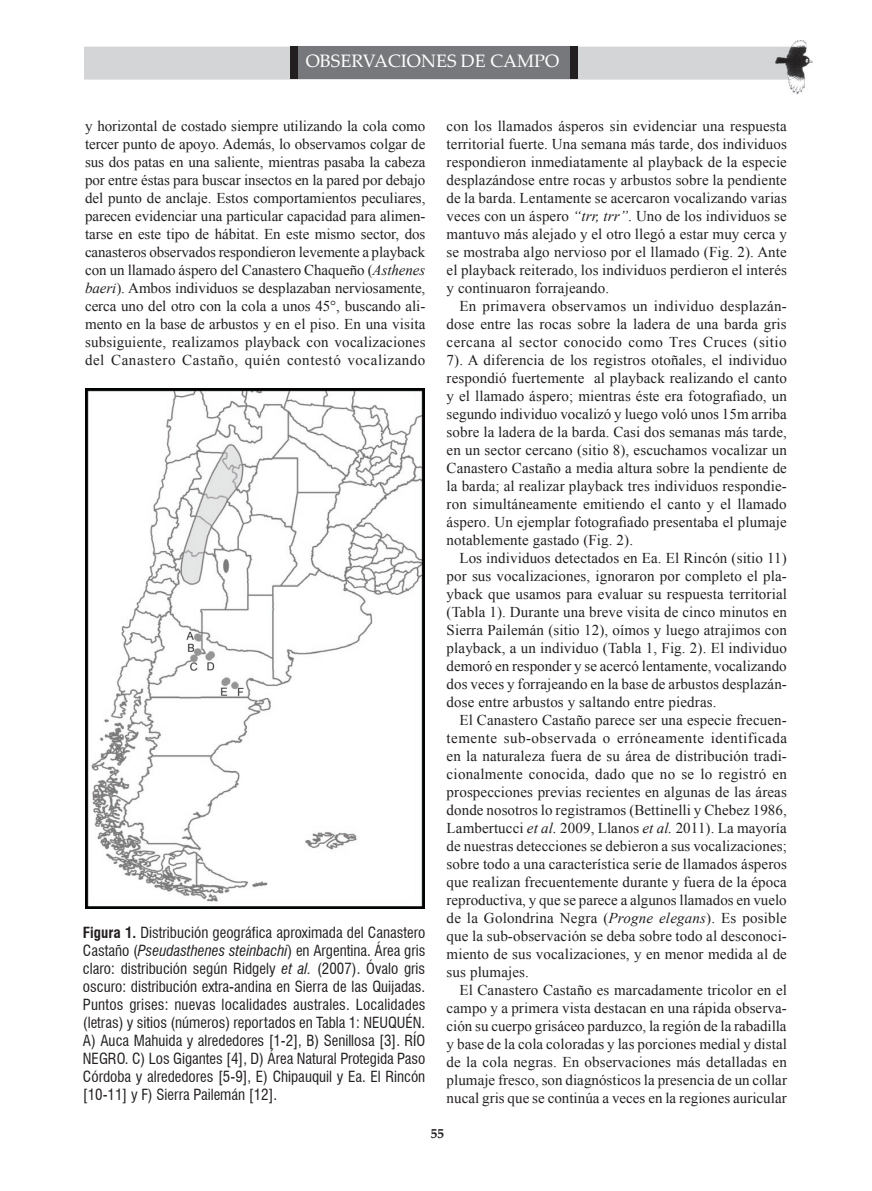
<style>
.page{position:relative;width:872px;height:1191px;background:#fff}
.page>*{position:absolute;margin:0;border:0;box-sizing:border-box;transform-origin:0 0}
.t1{font:18px "Palatino Linotype";color:#fff}
.t2{font:15px/18px "Times New Roman";letter-spacing:.01em;color:#231f20;text-align:justify}
.t3{font:condensed 15px/18px "Swiss 721 BT";color:#231f20;text-align:justify}
.t4{font:700 13.5px "Palatino Linotype";color:#231f20}
.s1{font-style:italic}
.s2{font-weight:700}
</style>
<div class="page">
<img style="left:85px;top:40px;width:728px;height:54px">
<div style="left:297px;top:46px;width:273px;height:33px;background:#76787b"></div>
<div style="left:290px;top:46px;width:7px;height:33px;background:#231f20"></div>
<div style="left:570px;top:46px;width:8px;height:33px;background:#231f20"></div>
<img style="left:85px;top:389px;width:339px;height:519px">
<p class="t1" style="left:306px;top:48px;width:255px">OBSERVACIONES DE CAMPO</p>
<p class="t2" style="left:85px;top:116px;width:342px">y horizontal de costado siempre utilizando la cola como tercer punto de apoyo. Además, lo observamos colgar de sus dos patas en una saliente, mientras pasaba la cabeza por entre éstas para buscar insectos en la pared por debajo del punto de anclaje. Estos comportamientos peculiares, parecen evidenciar una particular capacidad para alimen&shy;tarse en este tipo de hábitat. En este mismo sector, dos canasteros observados respondieron levemente a playback con un llamado áspero del Canastero Chaqueño (<span class="s1">Asthenes baeri</span>). Ambos individuos se desplazaban nerviosamente, cerca uno del otro con la cola a unos 45°, buscando ali&shy;mento en la base de arbustos y en el piso. En una visita subsiguiente, realizamos playback con vocalizaciones del Canastero Castaño, quién contestó vocalizando</p>
<p class="t2" style="left:446px;top:116px;width:342px">con los llamados ásperos sin evidenciar una respuesta territorial fuerte. Una semana más tarde, dos individuos respondieron inmediatamente al playback de la especie desplazándose entre rocas y arbustos sobre la pendiente de la barda. Lentamente se acercaron vocalizando varias veces con un áspero <span class="s1">“trr, trr”</span>. Uno de los individuos se mantuvo más alejado y el otro llegó a estar muy cerca y se mostraba algo nervioso por el llamado (Fig. 2). Ante el playback reiterado, los individuos perdieron el interés y continuaron forrajeando.</p>
<p class="t2" style="left:446px;top:296px;width:342px;text-indent:13px">En primavera observamos un individuo desplazán&shy;dose entre las rocas sobre la ladera de una barda gris cercana al sector conocido como Tres Cruces (sitio 7). A diferencia de los registros otoñales, el individuo respondió fuertemente al playback realizando el canto y el llamado áspero; mientras éste era fotografiado, un segundo individuo vocalizó y luego voló unos 15m arriba sobre la ladera de la barda. Casi dos semanas más tarde, en un sector cercano (sitio 8), escuchamos vocalizar un Canastero Castaño a media altura sobre la pendiente de la barda; al realizar playback tres individuos respondie&shy;ron simultáneamente emitiendo el canto y el llamado áspero. Un ejemplar fotografiado presentaba el plumaje notablemente gastado (Fig. 2).</p>
<p class="t2" style="left:446px;top:548px;width:342px;text-indent:13px">Los individuos detectados en Ea. El Rincón (sitio 11) por sus vocalizaciones, ignoraron por completo el pla&shy;yback que usamos para evaluar su respuesta territorial (Tabla 1). Durante una breve visita de cinco minutos en Sierra Pailemán (sitio 12), oímos y luego atrajimos con playback, a un individuo (Tabla 1, Fig. 2). El individuo demoró en responder y se acercó lentamente, vocalizando dos veces y forrajeando en la base de arbustos desplazán&shy;dose entre arbustos y saltando entre piedras.</p>
<p class="t2" style="left:446px;top:710px;width:342px;text-indent:13px">El Canastero Castaño parece ser una especie frecuen&shy;temente sub-observada o erróneamente identificada en la naturaleza fuera de su área de distribución tradi&shy;cionalmente conocida, dado que no se lo registró en prospecciones previas recientes en algunas de las áreas donde nosotros lo registramos (Bettinelli y Chebez 1986, Lambertucci <span class="s1">et al.</span> 2009, Llanos <span class="s1">et al.</span> 2011). La mayoría de nuestras detecciones se debieron a sus vocalizaciones; sobre todo a una característica serie de llamados ásperos que realizan frecuentemente durante y fuera de la época reproductiva, y que se parece a algunos llamados en vuelo de la Golondrina Negra (<span class="s1">Progne elegans</span>). Es posible que la sub-observación se deba sobre todo al desconoci&shy;miento de sus vocalizaciones, y en menor medida al de sus plumajes.</p>
<p class="t2" style="left:446px;top:980px;width:342px;text-indent:13px">El Canastero Castaño es marcadamente tricolor en el campo y a primera vista destacan en una rápida observa&shy;ción su cuerpo grisáceo parduzco, la región de la rabadilla y base de la cola coloradas y las porciones medial y distal de la cola negras. En observaciones más detalladas en plumaje fresco, son diagnósticos la presencia de un collar nucal gris que se continúa a veces en la regiones auricular</p>
<p class="t3" style="left:83px;top:923px;width:344px"><span class="s2">Figura 1.</span> Distribución geográfica aproximada del Canastero Castaño (<span class="s1">Pseudasthenes steinbachi</span>) en Argentina. Área gris claro: distribución según Ridgely <span class="s1">et al.</span> (2007). Óvalo gris oscuro: distribución extra-andina en Sierra de las Quijadas.<br>Puntos grises: nuevas localidades australes. Localidades (letras) y sitios (números) reportados en Tabla 1: NEUQUÉN.<br>A) Auca Mahuida y alrededores [1-2], B) Senillosa [3]. RÍO NEGRO. C) Los Gigantes [4], D) Área Natural Protegida Paso Córdoba y alrededores [5-9], E) Chipauquil y Ea. El Rincón [10-11] y F) Sierra Pailemán [12].</p>
<p class="t4" style="left:431px;top:1124px;width:15px">55</p>
</div>
